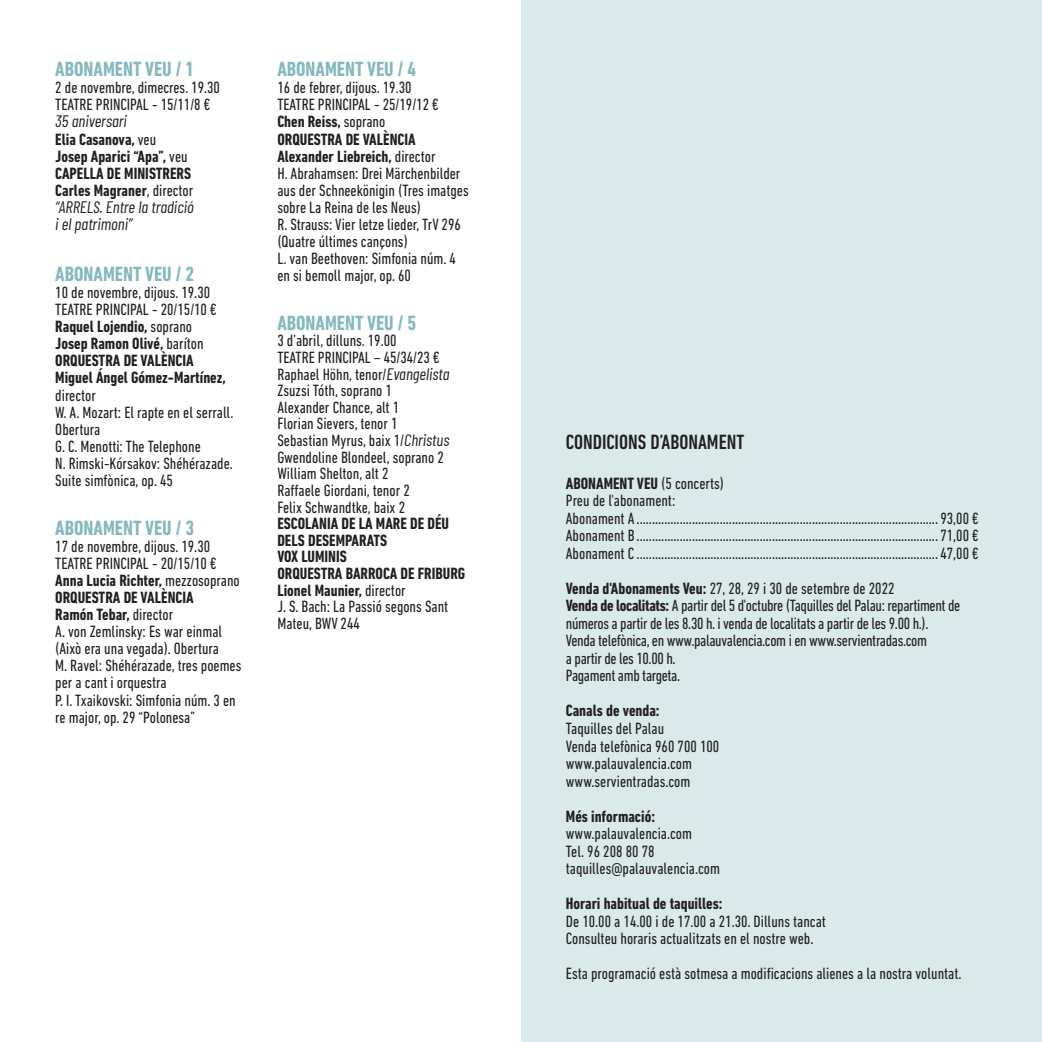
<style>
.page{position:relative;width:1042px;height:1042px;background:#fff}
.page>*{position:absolute;margin:0;border:0;box-sizing:border-box;transform-origin:0 0}
.t1{font:700 condensed 21px "DIN Next LT Pro";color:#85b9be}
.t2{font:500 condensed 21px "DIN Next LT Pro";color:#231f20}
.t3{font:condensed 16.62px/17px "DIN Next LT Pro";color:#231f20}
.t4{font:700 condensed 16.62px/17px "DIN Next LT Pro";color:#231f20}
.t5{font:condensed 16.62px/17.5px "DIN Next LT Pro";letter-spacing:-.02em;color:#231f20}
.t6{font:italic 16.62px/17px "Barlow Condensed";color:#231f20}
.s1{font-weight:400}
.s2{font-weight:700}
.s3{font-family:"Barlow Condensed";font-style:italic;font-stretch:normal}
</style>
<div class="page">
<div style="left:521px;top:0;width:521px;height:1042px;background:#daeaeb"></div>
<p class="t1" style="left:55px;top:57px;width:140px">ABONAMENT VEU / 1</p>
<p class="t3" style="left:55px;top:79px;width:166px">2 de novembre, dimecres. 19.30<br>TEATRE PRINCIPAL - 15/11/8 €</p>
<p class="t6" style="left:55px;top:112px;width:73px">35 aniversari</p>
<p class="t4" style="left:55px;top:130px;width:140px">Elia Casanova, <span class="s1">veu<br></span>Josep Aparici “Apa”, <span class="s1">veu<br></span>CAPELLA DE MINISTRERS<br>Carles Magraner<span class="s1">, director</span></p>
<p class="t6" style="left:55px;top:197px;width:140px">“ARRELS. Entre la tradició i el patrimoni”</p>
<p class="t1" style="left:55px;top:262px;width:140px">ABONAMENT VEU / 2</p>
<p class="t4" style="left:55px;top:284px;width:172px"><span class="s1">10 de novembre, dijous. 19.30<br>TEATRE PRINCIPAL - 20/15/10 €<br></span>Raquel Lojendio, <span class="s1">soprano<br></span>Josep Ramon Olivé, <span class="s1">baríton<br></span>ORQUESTRA DE VALÈNCIA<br>Miguel Ángel Gómez-Martínez,</p>
<p class="t3" style="left:55px;top:386px;width:180px">director<br>W. A. Mozart: El rapte en el serrall.<br>Obertura<br>G. C. Menotti: The Telephone<br>N. Rimski-Kórsakov: Shéhérazade.<br>Suite simfònica, op. 45</p>
<p class="t1" style="left:55px;top:516px;width:140px">ABONAMENT VEU / 3</p>
<p class="t3" style="left:55px;top:538px;width:188px">17 de novembre, dijous. 19.30<br>TEATRE PRINCIPAL - 20/15/10 €<br><span class="s2">Anna Lucia Richter,</span> mezzosoprano<br><span class="s2">ORQUESTRA DE VALÈNCIA<br>Ramón Tebar,</span> director<br>A. von Zemlinsky: Es war einmal (Això era una vegada). Obertura<br>M. Ravel: Shéhérazade, tres poemes per a cant i orquestra<br>P. I. Txaikovski: Simfonia núm. 3 en re major, op. 29 “Polonesa”</p>
<p class="t1" style="left:277px;top:57px;width:140px">ABONAMENT VEU / 4</p>
<p class="t3" style="left:277px;top:79px;width:193px">16 de febrer, dijous. 19.30<br>TEATRE PRINCIPAL - 25/19/12 €<br><span class="s2">Chen Reiss,</span> soprano<br><span class="s2">ORQUESTRA DE VALÈNCIA<br>Alexander Liebreich,</span> director<br>H. Abrahamsen: Drei Märchenbilder aus der Schneekönigin (Tres imatges sobre La Reina de les Neus)<br>R. Strauss: Vier letze lieder, TrV 296 (Quatre últimes cançons)<br>L. van Beethoven: Simfonia núm. 4 en si bemoll major, op. 60</p>
<p class="t1" style="left:277px;top:311px;width:140px">ABONAMENT VEU / 5</p>
<p class="t3" style="left:277px;top:332px;width:174px">3 d’abril, dilluns. 19.00<br>TEATRE PRINCIPAL – 45/34/23 €<br>Raphael Höhn, tenor/<span class="s3">Evangelista<br></span>Zsuzsi Tóth, soprano 1<br>Alexander Chance, alt 1<br>Florian Sievers, tenor 1<br>Sebastian Myrus, baix 1/<span class="s3">Christus<br></span>Gwendoline Blondeel, soprano 2<br>William Shelton, alt 2<br>Raffaele Giordani, tenor 2<br>Felix Schwandtke, baix 2</p>
<p class="t4" style="left:277px;top:515px;width:189px">ESCOLANIA DE LA MARE DE DÉU<br>DELS DESEMPARATS<br>VOX LUMINIS<br>ORQUESTRA BARROCA DE FRIBURG<br>Lionel Maunier, <span class="s1">director<br>J. S. Bach: La Passió segons Sant<br>Mateu, BWV 244</span></p>
<p class="t2" style="left:566px;top:430px;width:180px">CONDICIONS D’ABONAMENT</p>
<p class="t3" style="left:566px;top:474px;width:414px;line-height:17.5px"><span class="s2">ABONAMENT VEU</span> (5 concerts)<br>Preu de l'abonament:<br>Abonament A ..................................................................................................93,00 € Abonament B ..................................................................................................71,00 € Abonament C..................................................................................................47,00 €</p>
<p class="t5" style="left:566px;top:579px;width:396px"><span class="s2">Venda d'Abonaments Veu:</span> 27, 28, 29 i 30 de setembre de 2022<br><span class="s2">Venda de localitats:</span> A partir del 5 d'octubre (Taquilles del Palau: repartiment de números a partir de les 8.30 h. i venda de localitats a partir de les 9.00 h.).<br>Venda telefònica, en www.palauvalencia.com i en www.servientradas.com<br>a partir de les 10.00 h.<br>Pagament amb targeta.</p>
<p class="t4" style="left:566px;top:702px;width:95px">Canals de venda:</p>
<p class="t3" style="left:566px;top:719px;width:155px;line-height:17.5px">Taquilles del Palau<br>Venda telefònica 960 700 100 www.palauvalencia.com www.servientradas.com</p>
<p class="t4" style="left:566px;top:807px;width:91px">Més informació:</p>
<p class="t3" style="left:566px;top:824px;width:156px;line-height:17.5px">www.palauvalencia.com<br>Tel. 96 208 80 78 taquilles@palauvalencia.com</p>
<p class="t4" style="left:566px;top:895px;width:158px">Horari habitual de taquilles:</p>
<p class="t3" style="left:566px;top:912px;width:261px;line-height:17.5px">De 10.00 a 14.00 i de 17.00 a 21.30. Dilluns tancat<br>Consulteu horaris actualitzats en el nostre web.</p>
<p class="t3" style="left:566px;top:965px;width:397px">Esta programació està sotmesa a modificacions alienes a la nostra voluntat.</p>
</div>
